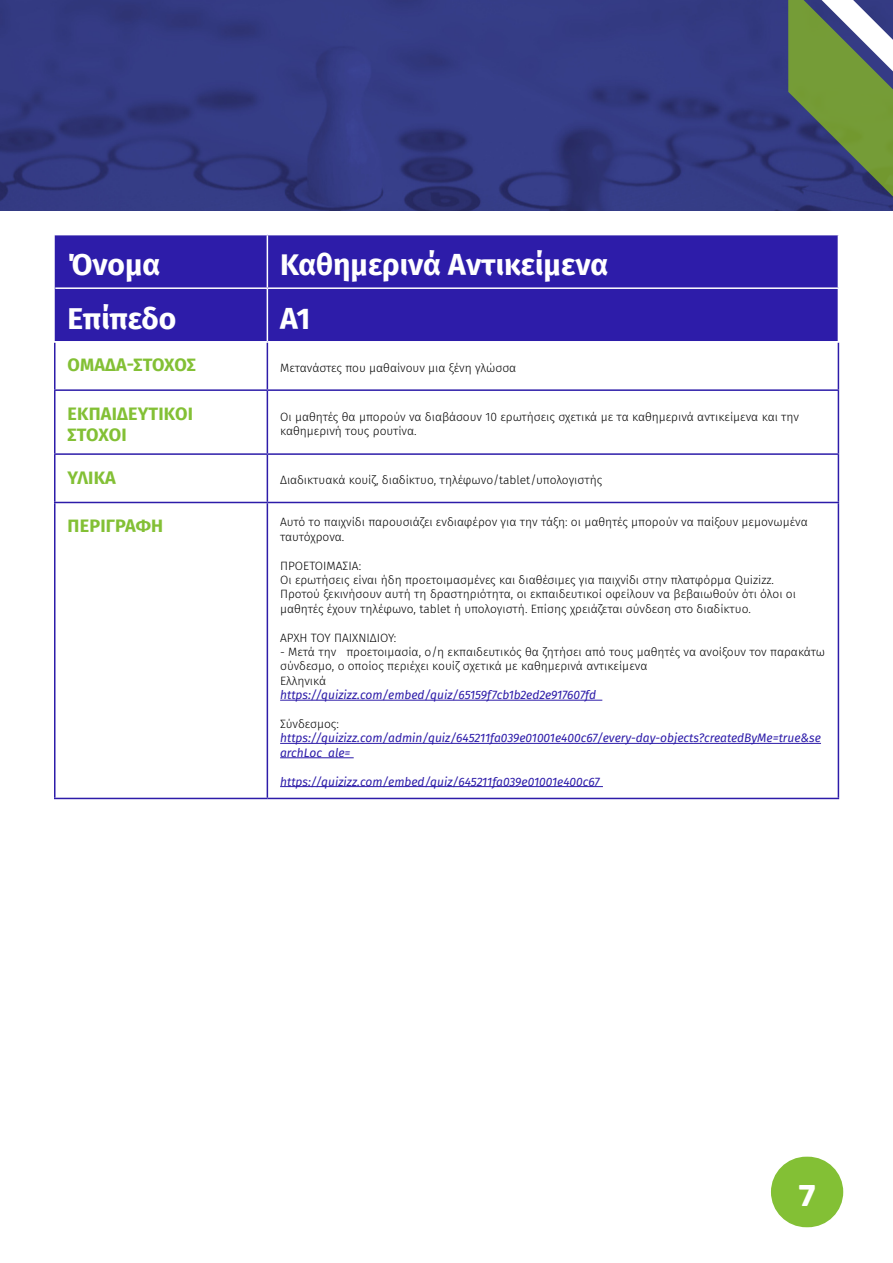
<style>
.page{position:relative;width:893px;height:1263px;background:#fff}
.page>*{position:absolute;margin:0;border:0;box-sizing:border-box;transform-origin:0 0}
.t1{font:700 30px "Fira Sans";color:#fff}
.t2{font:700 30px "Rubik";color:#fff}
.t3{font:700 18px/21.6px "Fira Sans";letter-spacing:.01em;color:#83c035}
.t4{font:300 12px/14.4px "Fira Sans";color:#000}
.t5{font:italic 12px/14.4px "Fira Sans";color:#2d1ca9}
</style>
<div class="page">
<div style="left:771px;top:1157px;width:72px;height:70px;background:#83c035;border-radius:35px"></div>
<img style="left:0;top:0;width:788px;height:210px">
<svg style="left:788px;top:0;width:105px;height:211px;background:#627864"></svg>
<div style="left:55px;top:235px;width:783px;height:106px;background:#2d1ca9"></div>
<hr style="left:55px;top:287px;width:212px;height:2px;background:#fff">
<hr style="left:267px;top:287px;width:572px;height:2px;background:#fff">
<hr style="left:54px;top:389px;width:213px;height:2px;background:#2d1ca9">
<hr style="left:267px;top:389px;width:572px;height:2px;background:#2d1ca9">
<hr style="left:54px;top:453px;width:213px;height:2px;background:#2d1ca9">
<hr style="left:267px;top:453px;width:572px;height:2px;background:#2d1ca9">
<hr style="left:54px;top:502px;width:213px;height:1px;background:#2d1ca9">
<hr style="left:267px;top:502px;width:572px;height:1px;background:#2d1ca9">
<hr style="left:54px;top:798px;width:213px;height:1px;background:#2d1ca9">
<hr style="left:267px;top:798px;width:572px;height:1px;background:#2d1ca9">
<hr style="left:838px;top:342px;width:1px;height:47px;background:#2d1ca9">
<hr style="left:838px;top:391px;width:1px;height:62px;background:#2d1ca9">
<hr style="left:838px;top:455px;width:1px;height:47px;background:#2d1ca9">
<hr style="left:838px;top:503px;width:1px;height:295px;background:#2d1ca9">
<hr style="left:267px;top:235px;width:1px;height:52px;background:#fff">
<hr style="left:267px;top:289px;width:1px;height:52px;background:#fff">
<hr style="left:54px;top:342px;width:2px;height:47px;background:#2d1ca9">
<hr style="left:267px;top:342px;width:1px;height:47px;background:#2d1ca9">
<hr style="left:54px;top:391px;width:2px;height:62px;background:#2d1ca9">
<hr style="left:267px;top:391px;width:1px;height:62px;background:#2d1ca9">
<hr style="left:54px;top:455px;width:2px;height:47px;background:#2d1ca9">
<hr style="left:267px;top:455px;width:1px;height:47px;background:#2d1ca9">
<hr style="left:54px;top:503px;width:2px;height:295px;background:#2d1ca9">
<hr style="left:267px;top:503px;width:1px;height:295px;background:#2d1ca9">
<hr style="left:280px;top:700px;width:322px;height:1px;background:#2d1ca9">
<hr style="left:280px;top:743px;width:541px;height:1px;background:#2d1ca9">
<hr style="left:280px;top:757px;width:74px;height:1px;background:#2d1ca9">
<hr style="left:280px;top:786px;width:323px;height:1px;background:#2d1ca9">
<h1 class="t1" style="left:68px;top:240px;width:95px">Όνομα</h1>
<h1 class="t1" style="left:280px;top:240px;width:330px">Καθημερινά Αντικείμενα</h1>
<h1 class="t1" style="left:68px;top:293px;width:110px">Επίπεδο</h1>
<h1 class="t1" style="left:280px;top:293px;width:32px">A1</h1>
<h2 class="t3" style="left:68px;top:353px;width:130px">ΟΜΆΔΑ-ΣΤΌΧΟΣ</h2>
<p class="t4" style="left:280px;top:360px;width:238px">Μετανάστες που μαθαίνουν μια ξένη γλώσσα</p>
<h2 class="t3" style="left:68px;top:401px;width:125px">ΕΚΠΑΙΔΕΥΤΙΚΟΊ<br>ΣΤΌΧΟΙ</h2>
<p class="t4" style="left:280px;top:409px;width:520px">Οι μαθητές θα μπορούν να διαβάσουν 10 ερωτήσεις σχετικά με τα καθημερινά αντικείμενα και την καθημερινή τους ρουτίνα.</p>
<h2 class="t3" style="left:68px;top:465px;width:50px">ΥΛΙΚΆ</h2>
<p class="t4" style="left:280px;top:472px;width:324px">Διαδικτυακά κουίζ, διαδίκτυο, τηλέφωνο/tablet/υπολογιστής</p>
<h2 class="t3" style="left:68px;top:514px;width:95px">ΠΕΡΙΓΡΑΦΉ</h2>
<p class="t4" style="left:280px;top:515px;width:529px">Αυτό το παιχνίδι παρουσιάζει ενδιαφέρον για την τάξη: οι μαθητές μπορούν να παίξουν μεμονωμένα ταυτόχρονα.</p>
<p class="t4" style="left:280px;top:558px;width:517px">ΠΡΟΕΤΟΙΜΑΣΙΑ:<br>Οι ερωτήσεις είναι ήδη προετοιμασμένες και διαθέσιμες για παιχνίδι στην πλατφόρμα Quizizz.<br>Προτού ξεκινήσουν αυτή τη δραστηριότητα, οι εκπαιδευτικοί οφείλουν να βεβαιωθούν ότι όλοι οι μαθητές έχουν τηλέφωνο, tablet ή υπολογιστή. Επίσης χρειάζεται σύνδεση στο διαδίκτυο.</p>
<p class="t4" style="left:280px;top:630px;width:118px">ΑΡΧΗ ΤΟΥ ΠΑΙΧΝΙΔΙΟΥ:</p>
<p class="t4" style="left:280px;top:645px;width:546px">- Μετά την προετοιμασία, ο/η εκπαιδευτικός θα ζητήσει από τους μαθητές να ανοίξουν τον παρακάτω σύνδεσμο, ο οποίος περιέχει κουίζ σχετικά με καθημερινά αντικείμενα<br>Ελληνικά</p>
<p class="t5" style="left:280px;top:688px;width:317px">https://quizizz.com/embed/quiz/65159f7cb1b2ed2e917607fd</p>
<p class="t4" style="left:280px;top:717px;width:60px">Σύνδεσμος:</p>
<p class="t5" style="left:280px;top:731px;width:542px">https://quizizz.com/admin/quiz/645211fa039e01001e400c67/every-day-objects?createdByMe=true&amp;se archLoc ale=</p>
<p class="t5" style="left:280px;top:774px;width:321px">https://quizizz.com/embed/quiz/645211fa039e01001e400c67</p>
<h1 class="t2" style="left:798px;top:1179px;width:19px">7</h1>
</div>
